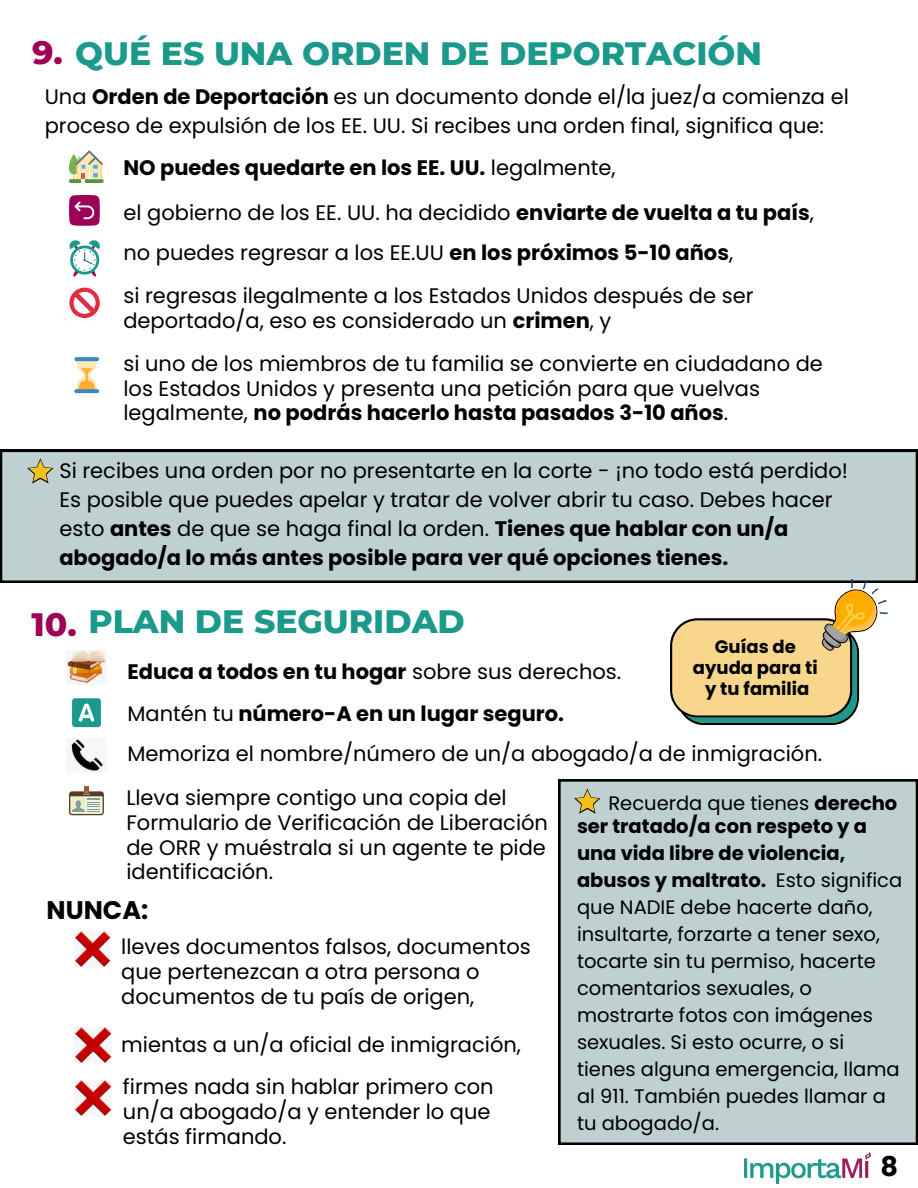
<style>
.page{position:relative;width:918px;height:1188px;background:#fff}
.page>*{position:absolute;margin:0;border:0;box-sizing:border-box;transform-origin:0 0}
.t1{font:800 33px "Montserrat";color:#1b998b}
.t2{font:800 33px "Montserrat";color:#9e0057}
.t3{font:700 27.3px "Poppins";color:#000}
.t4{font:700 25.5px "Poppins";color:#000}
.t5{font:21px/24.8px "Poppins";color:#000}
.t6{font:700 21px "Poppins";color:#000}
.t7{font:19.5px/27px "Poppins";color:#000}
.t8{font:700 18px "Poppins";color:#000}
.s1{color:#9e0057}
.s2{font-weight:700}
.s3{font-weight:400}
</style>
<div class="page">
<div style="left:0;top:450px;width:918px;height:133px;background:#bed0d0"></div>
<svg style="left:27px;top:458px;width:26px;height:25px"></svg>
<hr style="left:69px;top:179px;width:35px;height:4px;background:#9abb86;border-radius:2px">
<svg style="left:69px;top:150px;width:34px;height:33px"></svg>
<svg style="left:69px;top:195px;width:31px;height:31px"></svg>
<svg style="left:69px;top:240px;width:31px;height:37px"></svg>
<svg style="left:69px;top:288px;width:31px;height:30px"></svg>
<svg style="left:76px;top:361px;width:21px;height:28px"></svg>
<svg style="left:74px;top:389px;width:25px;height:4px"></svg>
<svg style="left:74px;top:357px;width:25px;height:4px"></svg>
<svg style="left:670px;top:577px;width:220px;height:148px"></svg>
<img style="left:67px;top:651px;width:39px;height:33px">
<img style="left:75px;top:932px;width:36px;height:36px">
<div style="left:72px;top:698px;width:29px;height:29px;background:#1b998b;border-radius:3px"></div>
<svg style="left:79px;top:704px;width:15px;height:18px"></svg>
<svg style="left:69px;top:786px;width:35px;height:29px"></svg>
<img style="left:70px;top:739px;width:33px;height:33px">
<div style="left:558px;top:779px;width:360px;height:366px;background:#bed0d0"></div>
<svg style="left:574px;top:789px;width:26px;height:24px"></svg>
<img style="left:75px;top:1027px;width:37px;height:36px">
<img style="left:75px;top:1081px;width:37px;height:36px">
<img style="left:744px;top:1152px;width:126px;height:32px">
<h4 class="t1" style="left:32px;top:33px;width:731px"><span class="s1">9.</span> QUÉ ES UNA ORDEN DE DEPORTACIÓN</h4>
<p class="t5" style="left:45px;top:82px;width:806px;line-height:29.2px">Una <span class="s2">Orden de Deportación</span> es un documento donde el/la juez/a comienza el proceso de expulsión de los EE. UU. Si recibes una orden final, significa que:</p>
<h4 class="t6" style="left:123px;top:153px;width:494px">NO puedes quedarte en los EE. UU. <span class="s3">legalmente,</span></h4>
<p class="t5" style="left:123px;top:200px;width:692px">el gobierno de los EE. UU. ha decidido <span class="s2">enviarte de vuelta a tu país</span>,</p>
<p class="t5" style="left:123px;top:240px;width:611px">no puedes regresar a los EE.UU <span class="s2">en los próximos 5-10 años</span>,</p>
<p class="t5" style="left:123px;top:283px;width:632px">si regresas ilegalmente a los Estados Unidos después de ser deportado/a, eso es considerado un <span class="s2">crimen</span>, y</p>
<h4 class="t5" style="left:123px;top:351px;width:701px">si uno de los miembros de tu familia se convierte en ciudadano de los Estados Unidos y presenta una petición para que vuelvas legalmente, <span class="s2">no podrás hacerlo hasta pasados 3-10 años</span>.</h4>
<h2 class="t5" style="left:59px;top:456px;width:790px;line-height:29.2px">Si recibes una orden por no presentarte en la corte - ¡no todo está perdido!<br>Es posible que puedes apelar y tratar de volver abrir tu caso. Debes hacer esto <span class="s2">antes</span> de que se haga final la orden. <span class="s2">Tienes que hablar con un/a abogado/a lo más antes posible para ver qué opciones tienes.</span></h2>
<h1 class="t1" style="left:88px;top:601px;width:378px">PLAN DE SEGURIDAD</h1>
<h4 class="t6" style="left:127px;top:657px;width:495px">Educa a todos en tu hogar <span class="s3">sobre sus derechos.</span></h4>
<p class="t2" style="left:32px;top:604px;width:47px">10.</p>
<p class="t8" style="left:715px;top:634px;width:83px">Guías de</p>
<h4 class="t8" style="left:693px;top:655px;width:126px">ayuda para ti</h4>
<p class="t8" style="left:705px;top:676px;width:106px">y tu familia</p>
<h1 class="t6" style="left:127px;top:699px;width:438px"><span class="s3">Mantén tu</span> número-A en un lugar seguro.</h1>
<h2 class="t5" style="left:127px;top:741px;width:696px">Memoriza el nombre/número de un/a abogado/a de inmigración.</h2>
<p class="t5" style="left:126px;top:785px;width:423px">Lleva siempre contigo una copia del Formulario de Verificación de Liberación de ORR y muéstrala si un agente te pide identificación.</p>
<p class="t4" style="left:47px;top:893px;width:103px">NUNCA:</p>
<p class="t7" style="left:608px;top:790px;width:290px">Recuerda que tienes <span class="s2">derecho</span></p>
<h4 class="t7" style="left:577px;top:812px;width:327px"><span class="s2">ser tratado/a con respeto y a una vida libre de violencia, abusos y maltrato.</span> Esto significa que NADIE debe hacerte daño, insultarte, forzarte a tener sexo, tocarte sin tu permiso, hacerte comentarios sexuales, o mostrarte fotos con imágenes sexuales. Si esto ocurre, o si tienes alguna emergencia, llama al 911. También puedes llamar a tu abogado/a.</h4>
<p class="t3" style="left:880px;top:1148px;width:19px">8</p>
<h4 class="t5" style="left:121px;top:934px;width:411px">lleves documentos falsos, documentos que pertenezcan a otra persona o documentos de tu país de origen,</h4>
<p class="t5" style="left:121px;top:1033px;width:401px">mientas a un/a oficial de inmigración,</p>
<p class="t5" style="left:123px;top:1075px;width:372px">firmes nada sin hablar primero con un/a abogado/a y entender lo que estás firmando.</p>
</div>
